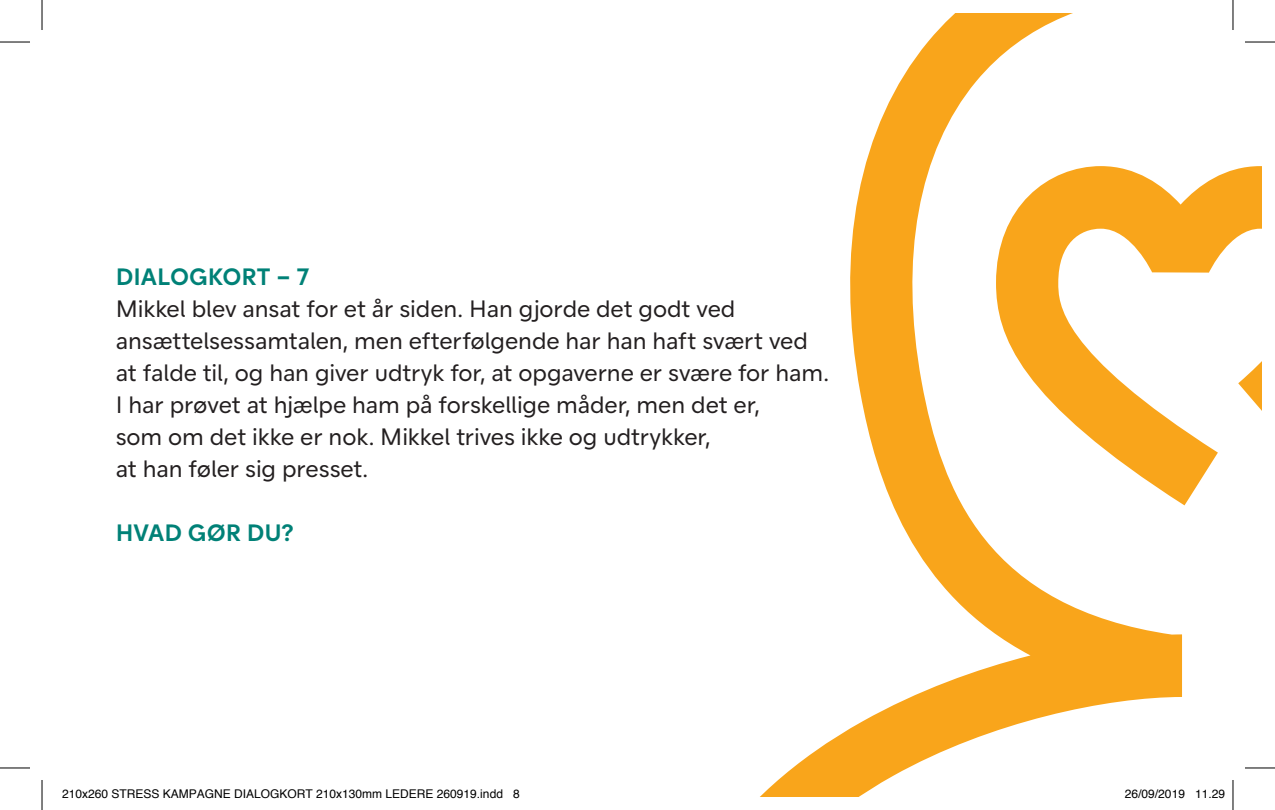
<style>
.page{position:relative;width:1275px;height:810px;background:#fff}
.page>*{position:absolute;margin:0;border:0;box-sizing:border-box;transform-origin:0 0}
.t1{font:24px/32px "Velliv";letter-spacing:-.005em;color:#231f20}
.t2{font:700 24px "Velliv";letter-spacing:-.005em;color:#008177}
.t3{font:12px "Helvetica";color:#000}
</style>
<div class="page">
<svg style="left:761px;top:14px;width:500px;height:782px"></svg>
<hr style="left:1245px;top:41px;width:30px;height:2px;background:#fff">
<hr style="left:1245px;top:766px;width:30px;height:3px;background:#fff">
<hr style="left:1231px;top:0;width:3px;height:30px;background:#fff">
<hr style="left:1231px;top:780px;width:3px;height:30px;background:#fff">
<hr style="left:0;top:42px;width:30px;height:1px;background:#000">
<hr style="left:1245px;top:42px;width:30px;height:1px;background:#000">
<hr style="left:0;top:767px;width:30px;height:1px;background:#000">
<hr style="left:1245px;top:767px;width:30px;height:1px;background:#000">
<hr style="left:42px;top:0;width:1px;height:30px;background:#000">
<hr style="left:42px;top:780px;width:1px;height:30px;background:#000">
<hr style="left:1232px;top:0;width:1px;height:30px;background:#000">
<hr style="left:1232px;top:780px;width:1px;height:30px;background:#000">
<svg style="left:1124px;top:788px;width:61px;height:8px"></svg>
<svg style="left:1195px;top:788px;width:30px;height:8px"></svg>
<p class="t2" style="left:116px;top:257px;width:195px">DIALOGKORT – 7</p>
<p class="t1" style="left:116px;top:293px;width:715px">Mikkel blev ansat for et år siden. Han gjorde det godt ved ansættelsessamtalen, men efterfølgende har han haft svært ved at falde til, og han giver udtryk for, at opgaverne er svære for ham.<br>I har prøvet at hjælpe ham på forskellige måder, men det er,<br>som om det ikke er nok. Mikkel trives ikke og udtrykker,<br>at han føler sig presset.</p>
<p class="t2" style="left:116px;top:513px;width:179px">HVAD GØR DU?</p>
<p class="t3" style="left:62px;top:784px;width:459px">210x260 STRESS KAMPAGNE DIALOGKORT 210x130mm LEDERE 260919.indd 8</p>
<p class="t3" style="left:1125px;top:784px;width:102px">26/09/2019 11.29</p>
</div>
